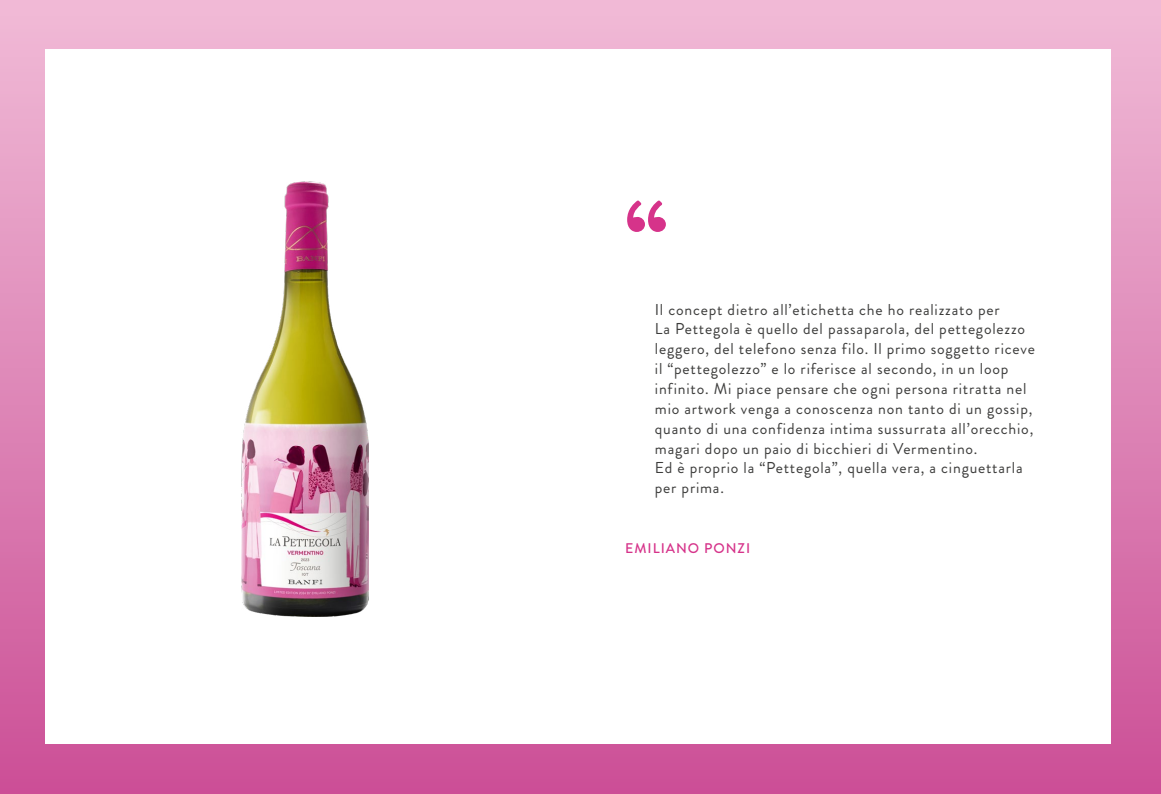
<style>
.page{position:relative;width:1161px;height:794px;background:#fff}
.page>*{position:absolute;margin:0;border:0;box-sizing:border-box;transform-origin:0 0}
.t1{font:900 105px "Brandon Grotesque";color:#d6338a}
.t2{font:15.75px/19.8px "Brandon Grotesque";letter-spacing:.05em;color:#3c3c3b}
.t3{font:500 14px "Brandon Grotesque";letter-spacing:.07em;color:#d6338a}
</style>
<div class="page">
<div style="left:0;top:0;width:1161px;height:794px;background:linear-gradient(to bottom,#f1bcd7,#cc5097)"></div>
<div style="left:575px;top:50px;width:536px;height:694px;background:#fff"></div>
<div style="left:45px;top:50px;width:535px;height:694px;background:#fff"></div>
<img style="left:241px;top:182px;width:127px;height:434px">
<h1 class="t1" style="left:625px;top:164px;width:44px">“</h1>
<p class="t2" style="left:655px;top:299px;width:382px">Il concept dietro all’etichetta che ho realizzato per<br>La Pettegola è quello del passaparola, del pettegolezzo leggero, del telefono senza filo. Il primo soggetto riceve il “pettegolezzo” e lo riferisce al secondo, in un loop infinito. Mi piace pensare che ogni persona ritratta nel mio artwork venga a conoscenza non tanto di un gossip, quanto di una confidenza intima sussurrata all’orecchio, magari dopo un paio di bicchieri di Vermentino.<br>Ed è proprio la “Pettegola”, quella vera, a cinguettarla per prima.</p>
<p class="t3" style="left:625px;top:538px;width:126px">EMILIANO PONZI</p>
</div>
